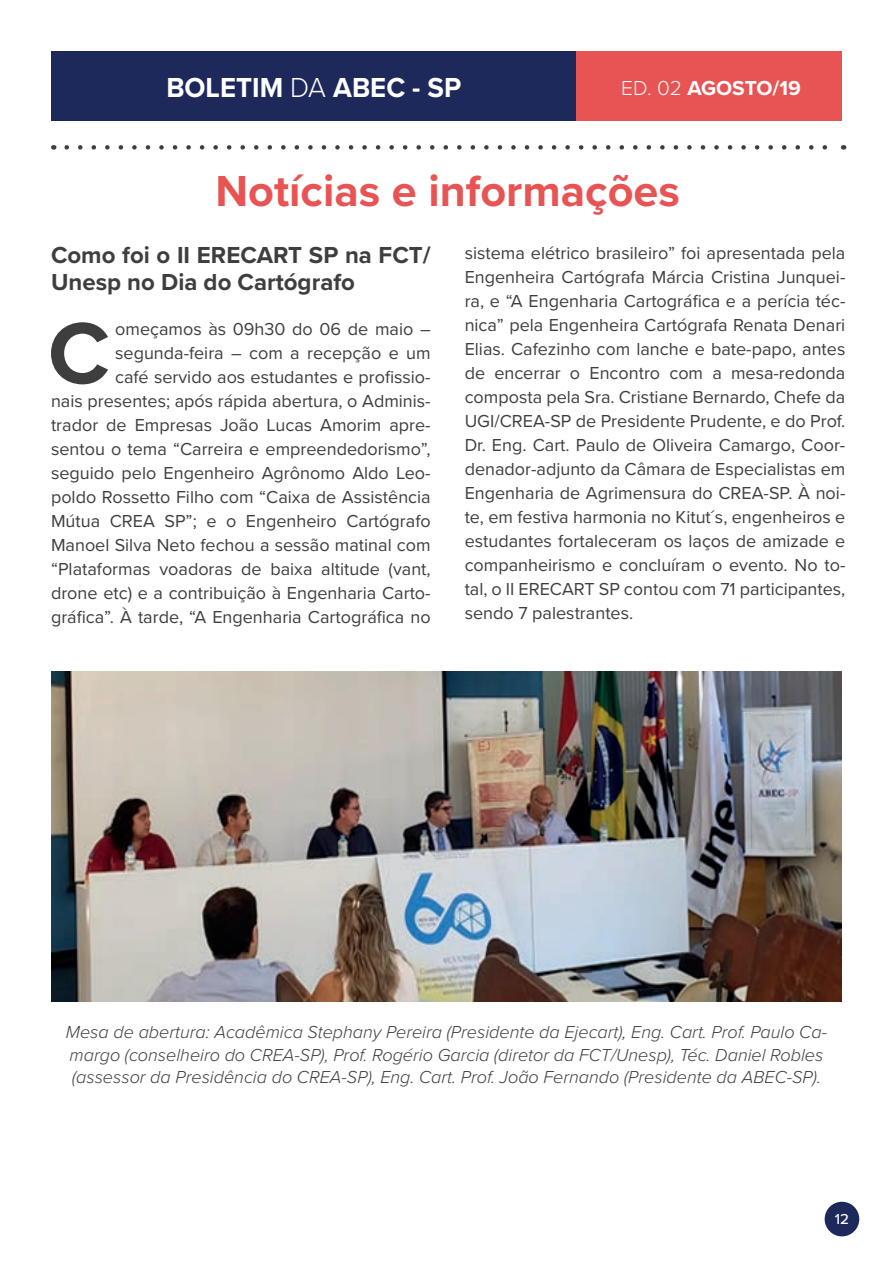
<style>
.page{position:relative;width:893px;height:1263px;background:#fff}
.page>*{position:absolute;margin:0;border:0;box-sizing:border-box;transform-origin:0 0}
.t1{font:700 90px "Proxima Nova";color:#3e3e3f}
.t2{font:700 45px "Proxima Nova";color:#e85353}
.t3{font:700 28.5px "Proxima Nova";color:#fff}
.t4{font:700 24px/27px "Proxima Nova";color:#3e3e3f}
.t5{font:700 21px "Proxima Nova";letter-spacing:-.005em;color:#fff}
.t6{font:18px/24px "Proxima Nova";color:#3e3e3f;text-align:right}
.t7{font:italic 300 18px/22.5px "Proxima Nova";color:#3e3e3f}
.t8{font:500 15px "Proxima Nova";color:#fff}
.s1{font-weight:300}
</style>
<div class="page">
<div style="left:825px;top:1202px;width:34px;height:34px;background:#1e295b;border-radius:50%"></div>
<div style="left:51px;top:51px;width:526px;height:70px;background:#1e295b"></div>
<div style="left:577px;top:51px;width:265px;height:70px;background:#e85353"></div>
<svg style="left:67px;top:145px;width:760px;height:5px"></svg>
<img style="left:51px;top:671px;width:791px;height:331px">
<h3 class="t3" style="left:166px;top:66px;width:296px">BOLETIM <span class="s1">DA</span> ABEC - SP</h3>
<p class="t5" style="left:621px;top:72px;width:181px"><span class="s1">ED. 02</span> AGOSTO/19</p>
<h2 class="t2" style="left:215px;top:157px;width:466px">Notícias e informações</h2>
<h3 class="t4" style="left:51px;top:241px;width:381px">Como foi o II ERECART SP na FCT/<br>Unesp no Dia do Cartógrafo</h3>
<h1 class="t1" style="left:48px;top:286px;width:63px">C</h1>
<p class="t6" style="left:465px;top:240px;width:382px;text-align:justify">sistema elétrico brasileiro” foi apresentada pela Engenheira Cartógrafa Márcia Cristina Junquei&shy;ra, e “A Engenharia Cartográfica e a perícia téc&shy;nica” pela Engenheira Cartógrafa Renata Denari Elias. Cafezinho com lanche e bate-papo, antes de encerrar o Encontro com a mesa-redonda composta pela Sra. Cristiane Bernardo, Chefe da UGI/CREA-SP de Presidente Prudente, e do Prof.<br>Dr. Eng. Cart. Paulo de Oliveira Camargo, Coor&shy;denador-adjunto da Câmara de Especialistas em Engenharia de Agrimensura do CREA-SP. À noi&shy;te, em festiva harmonia no Kitut´s, engenheiros e estudantes fortaleceram os laços de amizade e companheirismo e concluíram o evento. No to&shy;tal, o II ERECART SP contou com 71 participantes, sendo 7 palestrantes.</p>
<p class="t6" style="left:51px;top:316px;width:381px">omeçamos às 09h30 do 06 de maio – segunda-feira – com a recepção e um<br>café servido aos estudantes e profissio-<br>nais presentes; após rápida abertura, o Adminis&shy;trador de Empresas João Lucas Amorim apre&shy;sentou o tema “Carreira e empreendedorismo”, seguido pelo Engenheiro Agrônomo Aldo Leo&shy;poldo Rossetto Filho com “Caixa de Assistência Mútua CREA SP”; e o Engenheiro Cartógrafo Manoel Silva Neto fechou a sessão matinal com “Plataformas voadoras de baixa altitude (vant, drone etc) e a contribuição à Engenharia Carto&shy;gráfica”. À tarde, “A Engenharia Cartográfica no</p>
<p class="t7" style="left:66px;top:1020px;width:763px">Mesa de abertura: Acadêmica Stephany Pereira (Presidente da Ejecart), Eng. Cart. Prof. Paulo Ca&shy;margo (conselheiro do CREA-SP), Prof. Rogério Garcia (diretor da FCT/Unesp), Téc. Daniel Robles (assessor da Presidência do CREA-SP), Eng. Cart. Prof. João Fernando (Presidente da ABEC-SP).</p>
<p class="t8" style="left:835px;top:1207px;width:16px">12</p>
</div>
